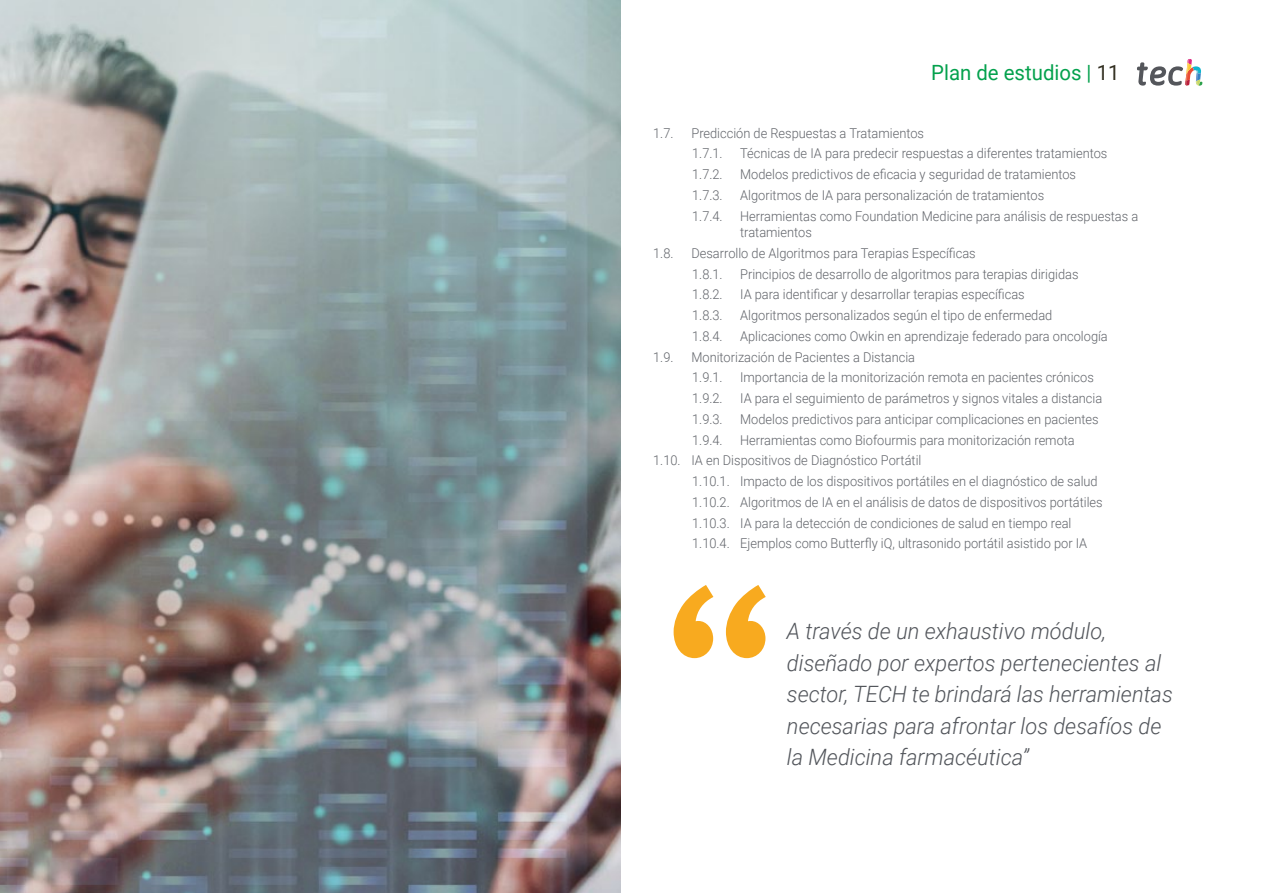
<style>
.page{position:relative;width:1263px;height:893px;background:#fff}
.page>*{position:absolute;margin:0;border:0;box-sizing:border-box;transform-origin:0 0}
.t1{font:italic 300 22.5px/31.5px "Roboto";color:#52555b}
.t2{font:21px "Roboto";color:#04a14d}
.t3{font:300 13.5px/20.7px "Roboto";color:#61646a;scale:.95 1}
.s1{color:#312e20}
</style>
<div class="page">
<img style="left:0;top:0;width:621px;height:893px">
<svg style="left:674px;top:585px;width:92px;height:73px"></svg>
<svg style="left:1137px;top:59px;width:65px;height:27px"></svg>
<h2 class="t2" style="left:931px;top:57px;width:190px">Plan de estudios | <span class="s1">11</span></h2>
<p class="t3" style="left:653px;top:122px;width:23px">1.7.</p>
<p class="t3" style="left:691px;top:122px;width:246px">Predicción de Respuestas a Tratamientos<br>1.7.1.</p>
<p class="t3" style="left:740px;top:143px;width:388px">Técnicas de IA para predecir respuestas a diferentes tratamientos</p>
<p class="t3" style="left:692px;top:164px;width:34px">1.7.2.</p>
<p class="t3" style="left:740px;top:164px;width:355px">Modelos predictivos de eficacia y seguridad de tratamientos</p>
<p class="t3" style="left:692px;top:184px;width:34px">1.7.3.</p>
<p class="t3" style="left:740px;top:184px;width:321px">Algoritmos de IA para personalización de tratamientos</p>
<p class="t3" style="left:692px;top:205px;width:34px">1.7.4.</p>
<p class="t3" style="left:740px;top:207px;width:421px;line-height:16.5px">Herramientas como Foundation Medicine para análisis de respuestas a tratamientos</p>
<p class="t3" style="left:653px;top:242px;width:23px">1.8.</p>
<p class="t3" style="left:691px;top:242px;width:301px">Desarrollo de Algoritmos para Terapias Específicas<br>1.8.1.</p>
<p class="t3" style="left:740px;top:263px;width:358px">Principios de desarrollo de algoritmos para terapias dirigidas</p>
<p class="t3" style="left:692px;top:284px;width:34px">1.8.2.</p>
<p class="t3" style="left:740px;top:284px;width:301px">IA para identificar y desarrollar terapias específicas</p>
<p class="t3" style="left:692px;top:305px;width:34px">1.8.3.</p>
<p class="t3" style="left:740px;top:305px;width:330px">Algoritmos personalizados según el tipo de enfermedad</p>
<p class="t3" style="left:692px;top:325px;width:34px">1.8.4.</p>
<p class="t3" style="left:740px;top:325px;width:388px">Aplicaciones como Owkin en aprendizaje federado para oncología</p>
<p class="t3" style="left:653px;top:346px;width:23px">1.9.</p>
<p class="t3" style="left:691px;top:346px;width:237px">Monitorización de Pacientes a Distancia<br>1.9.1.</p>
<p class="t3" style="left:740px;top:367px;width:374px">Importancia de la monitorización remota en pacientes crónicos</p>
<p class="t3" style="left:692px;top:388px;width:34px">1.9.2.</p>
<p class="t3" style="left:740px;top:388px;width:383px">IA para el seguimiento de parámetros y signos vitales a distancia</p>
<p class="t3" style="left:692px;top:408px;width:34px">1.9.3.</p>
<p class="t3" style="left:740px;top:408px;width:379px">Modelos predictivos para anticipar complicaciones en pacientes</p>
<p class="t3" style="left:692px;top:429px;width:34px">1.9.4.</p>
<p class="t3" style="left:653px;top:429px;width:445px;text-indent:87px">Herramientas como Biofourmis para monitorización remota<br>1.10. IA en Dispositivos de Diagnóstico Portátil</p>
<p class="t3" style="left:692px;top:471px;width:434px">1.10.1. Impacto de los dispositivos portátiles en el diagnóstico de salud 1.10.2. Algoritmos de IA en el análisis de datos de dispositivos portátiles 1.10.3. IA para la detección de condiciones de salud en tiempo real 1.10.4. Ejemplos como Butterfly iQ, ultrasonido portátil asistido por IA</p>
<h1 class="t1" style="left:787px;top:615px;width:387px">A través de un exhaustivo módulo, diseñado por expertos pertenecientes al sector, TECH te brindará las herramientas necesarias para afrontar los desafíos de la Medicina farmacéutica”</h1>
</div>
